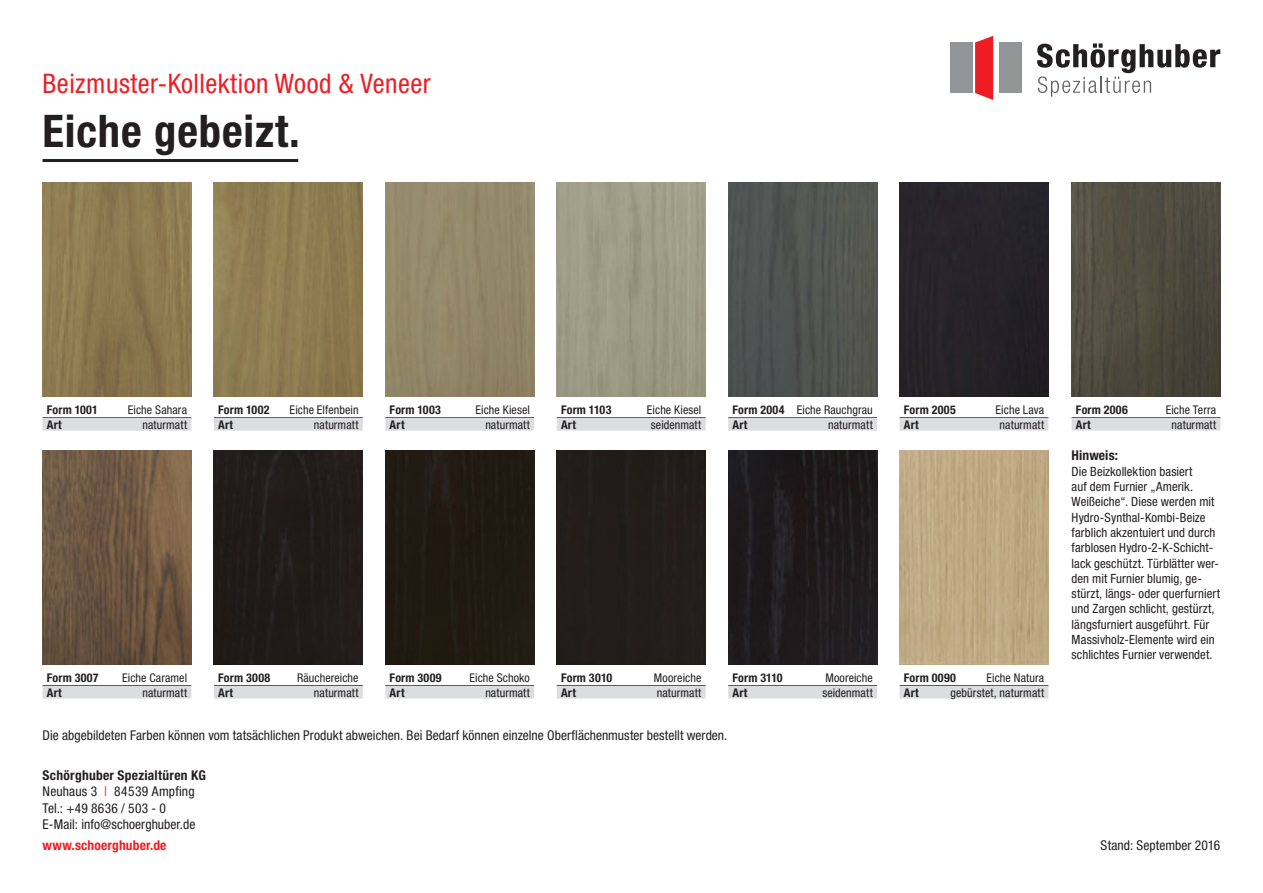
<style>
.page{position:relative;width:1263px;height:893px;background:#fff}
.page>*{position:absolute;margin:0;border:0;box-sizing:border-box;transform-origin:0 0}
.t1{font:700 condensed 45px "Helvetica Neue";letter-spacing:.02em;color:#231f20}
.t2{font:condensed 27px "Helvetica Neue";letter-spacing:.02em;color:#ee1d23}
.t3{font:condensed 13.5px/16.5px "Helvetica Neue LT Std";letter-spacing:.005em;color:#231f20}
.t4{font:700 condensed 13.5px "Helvetica Neue LT Std";letter-spacing:.01em;color:#ee1d23}
.t5{font:700 condensed 13.5px "Helvetica Neue LT Std";letter-spacing:.005em;color:#231f20}
.t6{font:condensed 12.75px/15.3px "Helvetica Neue LT Std";letter-spacing:.005em;color:#231f20}
.t7{font:condensed 12px/14.4px "Helvetica Neue LT Std";letter-spacing:.005em;color:#231f20}
.t8{font:700 condensed 12px "Helvetica Neue LT Std";letter-spacing:.025em;color:#231f20}
.s1{font-weight:700}
.s2{color:#ee1d23}
</style>
<div class="page">
<div style="left:999px;top:43px;width:22px;height:50px;background:#939598"></div>
<svg style="left:975px;top:36px;width:18px;height:64px"></svg>
<svg style="left:1037px;top:43px;width:183px;height:54px"></svg>
<div style="left:950px;top:43px;width:23px;height:50px;background:#939598"></div>
<hr style="left:43px;top:417px;width:148px;height:1px;background:#231f20">
<div style="left:43px;top:418px;width:148px;height:13px;background:#dcdddf"></div>
<hr style="left:214px;top:417px;width:149px;height:1px;background:#231f20">
<div style="left:214px;top:418px;width:149px;height:13px;background:#dcdddf"></div>
<hr style="left:385px;top:417px;width:149px;height:1px;background:#231f20">
<div style="left:385px;top:418px;width:149px;height:13px;background:#dcdddf"></div>
<hr style="left:557px;top:417px;width:149px;height:1px;background:#231f20">
<div style="left:557px;top:418px;width:149px;height:13px;background:#dcdddf"></div>
<hr style="left:728px;top:417px;width:149px;height:1px;background:#231f20">
<div style="left:728px;top:418px;width:149px;height:13px;background:#dcdddf"></div>
<hr style="left:900px;top:417px;width:148px;height:1px;background:#231f20">
<div style="left:900px;top:418px;width:148px;height:13px;background:#dcdddf"></div>
<img style="left:43px;top:183px;width:148px;height:213px">
<img style="left:214px;top:183px;width:149px;height:213px">
<div style="left:385px;top:183px;width:149px;height:213px;background:#93886a"></div>
<img style="left:728px;top:183px;width:149px;height:213px">
<div style="left:900px;top:183px;width:148px;height:213px;background:#252328"></div>
<hr style="left:43px;top:159px;width:255px;height:3px;background:#231f20">
<hr style="left:1071px;top:417px;width:149px;height:1px;background:#231f20">
<div style="left:1071px;top:418px;width:149px;height:13px;background:#dcdddf"></div>
<hr style="left:43px;top:685px;width:148px;height:1px;background:#231f20">
<div style="left:43px;top:686px;width:148px;height:13px;background:#dcdddf"></div>
<hr style="left:214px;top:685px;width:149px;height:1px;background:#231f20">
<div style="left:214px;top:686px;width:149px;height:13px;background:#dcdddf"></div>
<hr style="left:385px;top:685px;width:149px;height:1px;background:#231f20">
<div style="left:385px;top:686px;width:149px;height:13px;background:#dcdddf"></div>
<hr style="left:557px;top:685px;width:149px;height:1px;background:#231f20">
<div style="left:557px;top:686px;width:149px;height:13px;background:#dcdddf"></div>
<hr style="left:728px;top:685px;width:149px;height:1px;background:#231f20">
<div style="left:728px;top:686px;width:149px;height:13px;background:#dcdddf"></div>
<hr style="left:900px;top:685px;width:148px;height:1px;background:#231f20">
<div style="left:900px;top:686px;width:148px;height:13px;background:#dcdddf"></div>
<img style="left:1071px;top:183px;width:149px;height:213px">
<img style="left:43px;top:451px;width:148px;height:213px">
<div style="left:214px;top:451px;width:149px;height:213px;background:#211b19"></div>
<div style="left:385px;top:451px;width:149px;height:213px;background:#211a12"></div>
<div style="left:557px;top:451px;width:149px;height:213px;background:#221d1a"></div>
<img style="left:728px;top:451px;width:149px;height:213px">
<img style="left:900px;top:451px;width:148px;height:213px">
<h2 class="t2" style="left:43px;top:68px;width:390px">Beizmuster-Kollektion Wood &amp; Veneer</h2>
<h1 class="t1" style="left:43px;top:103px;width:259px">Eiche gebeizt.</h1>
<p class="t8" style="left:47px;top:403px;width:53px">Form 1001</p>
<p class="t7" style="left:128px;top:403px;width:61px">Eiche Sahara</p>
<p class="t8" style="left:47px;top:417px;width:16px">Art</p>
<p class="t7" style="left:142px;top:417px;width:46px">naturmatt</p>
<p class="t8" style="left:218px;top:403px;width:53px">Form 1002</p>
<p class="t7" style="left:290px;top:403px;width:70px">Eiche Elfenbein</p>
<p class="t8" style="left:218px;top:417px;width:16px">Art</p>
<p class="t7" style="left:314px;top:417px;width:46px">naturmatt</p>
<p class="t8" style="left:390px;top:403px;width:53px">Form 1003</p>
<p class="t7" style="left:475px;top:403px;width:56px">Eiche Kiesel</p>
<p class="t8" style="left:390px;top:417px;width:16px">Art</p>
<p class="t7" style="left:485px;top:417px;width:46px">naturmatt</p>
<p class="t8" style="left:561px;top:403px;width:52px">Form 1103</p>
<p class="t7" style="left:647px;top:403px;width:56px">Eiche Kiesel</p>
<p class="t8" style="left:561px;top:417px;width:16px">Art</p>
<p class="t7" style="left:651px;top:417px;width:52px">seidenmatt</p>
<p class="t7" style="left:732px;top:403px;width:142px"><span class="s1">Form 2004</span> Eiche Rauchgrau<br><span class="s1">Art</span></p>
<p class="t7" style="left:828px;top:417px;width:46px">naturmatt</p>
<p class="t8" style="left:904px;top:403px;width:53px">Form 2005</p>
<p class="t7" style="left:995px;top:403px;width:50px">Eiche Lava</p>
<p class="t8" style="left:904px;top:417px;width:16px">Art</p>
<p class="t7" style="left:999px;top:417px;width:46px">naturmatt</p>
<p class="t8" style="left:1076px;top:403px;width:54px">Form 2006</p>
<p class="t7" style="left:1166px;top:403px;width:52px">Eiche Terra</p>
<p class="t8" style="left:1076px;top:417px;width:16px">Art</p>
<p class="t7" style="left:1171px;top:417px;width:46px">naturmatt</p>
<p class="t5" style="left:1071px;top:447px;width:48px">Hinweis:</p>
<p class="t6" style="left:1071px;top:463px;width:150px">Die Beizkollektion basiert<br>auf dem Furnier „Amerik.<br>Weißeiche“. Diese werden mit<br>Hydro-Synthal-Kombi-Beize farblich akzentuiert und durch farblosen Hydro-2-K-Schicht&shy;lack geschützt. Türblätter wer&shy;den mit Furnier blumig, ge&shy;stürzt, längs- oder querfurniert und Zargen schlicht, gestürzt, längsfurniert ausgeführt. Für<br>Massivholz-Elemente wird ein schlichtes Furnier verwendet.</p>
<p class="t8" style="left:47px;top:671px;width:53px">Form 3007</p>
<p class="t7" style="left:122px;top:671px;width:67px">Eiche Caramel</p>
<p class="t8" style="left:47px;top:685px;width:16px">Art</p>
<p class="t7" style="left:142px;top:685px;width:46px">naturmatt</p>
<p class="t8" style="left:218px;top:671px;width:54px">Form 3008</p>
<p class="t7" style="left:297px;top:671px;width:63px">Räuchereiche</p>
<p class="t8" style="left:218px;top:685px;width:16px">Art</p>
<p class="t7" style="left:314px;top:685px;width:46px">naturmatt</p>
<p class="t8" style="left:390px;top:671px;width:54px">Form 3009</p>
<p class="t7" style="left:469px;top:671px;width:62px">Eiche Schoko</p>
<p class="t8" style="left:390px;top:685px;width:16px">Art</p>
<p class="t7" style="left:485px;top:685px;width:46px">naturmatt</p>
<p class="t8" style="left:561px;top:671px;width:53px">Form 3010</p>
<p class="t7" style="left:654px;top:671px;width:49px">Mooreiche</p>
<p class="t8" style="left:561px;top:685px;width:16px">Art</p>
<p class="t7" style="left:657px;top:685px;width:46px">naturmatt</p>
<p class="t8" style="left:732px;top:671px;width:52px">Form 3110</p>
<p class="t7" style="left:825px;top:671px;width:49px">Mooreiche</p>
<p class="t8" style="left:732px;top:685px;width:16px">Art</p>
<p class="t7" style="left:822px;top:685px;width:52px">seidenmatt</p>
<p class="t8" style="left:904px;top:671px;width:54px">Form 0090</p>
<p class="t7" style="left:986px;top:671px;width:59px">Eiche Natura</p>
<p class="t8" style="left:904px;top:685px;width:16px">Art</p>
<p class="t7" style="left:950px;top:685px;width:95px">gebürstet, naturmatt</p>
<p class="t3" style="left:43px;top:727px;width:686px">Die abgebildeten Farben können vom tatsächlichen Produkt abweichen. Bei Bedarf können einzelne Oberflächenmuster bestellt werden.</p>
<p class="t3" style="left:43px;top:767px;width:165px"><span class="s1">Schörghuber Spezialtüren KG<br></span>Neuhaus 3 <span class="s2">|</span> 84539 Ampfing<br>Tel.: +49 8636 / 503 - 0<br>E-Mail: info@schoerghuber.de</p>
<p class="t4" style="left:43px;top:837px;width:126px">www.schoerghuber.de</p>
<p class="t3" style="left:1101px;top:837px;width:121px">Stand: September 2016</p>
</div>
